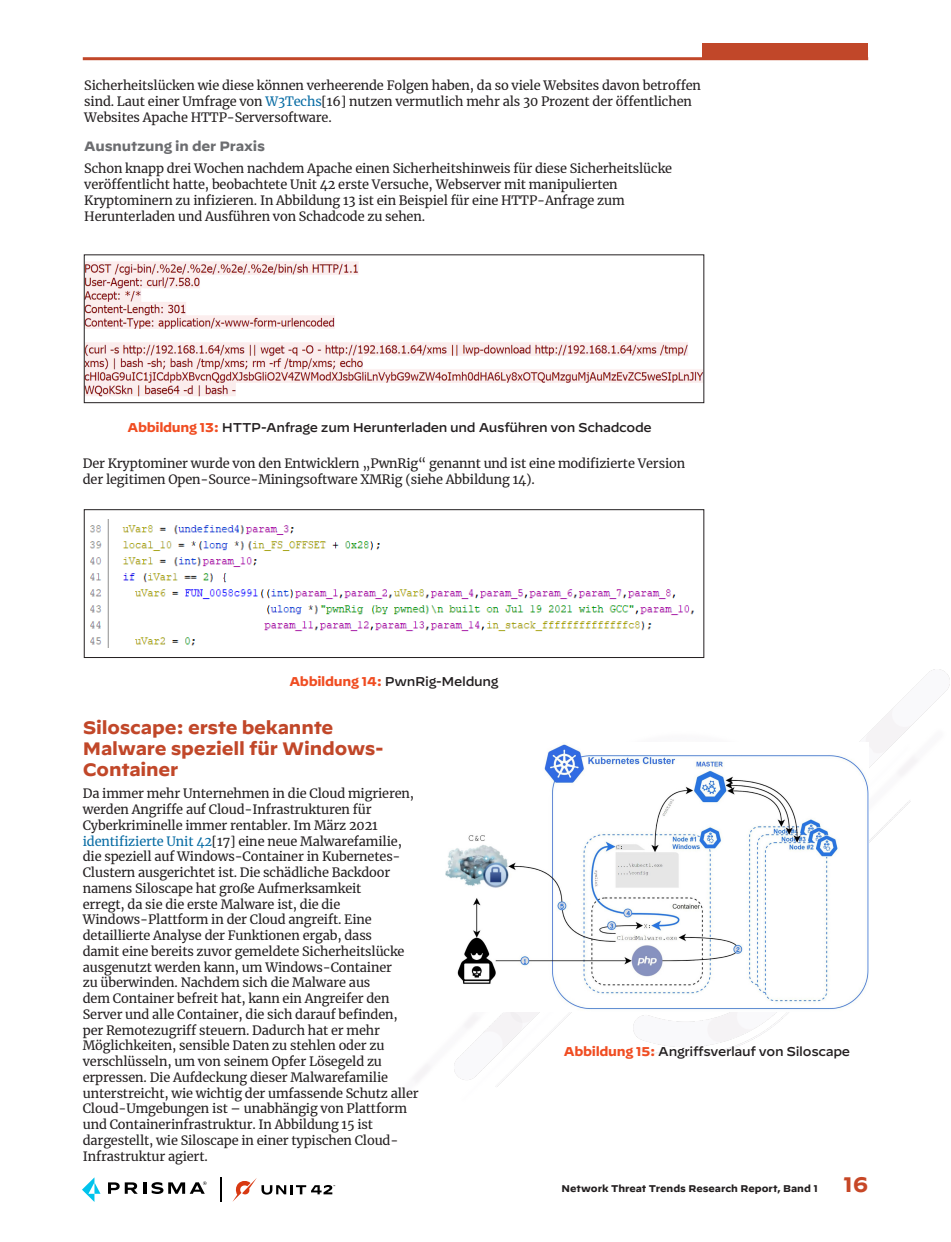
<style>
.page{position:relative;width:951px;height:1242px;background:#fff}
.page>*{position:absolute;margin:0;border:0;box-sizing:border-box;transform-origin:0 0}
.t1{font:700 18px/21px "Decimal";letter-spacing:-.01em;color:#c14729}
.t2{font:700 13.5px "Decimal";letter-spacing:-.01em;color:#6c6d70}
.TXT{font:12.75px/15.8px "Merriweather";letter-spacing:-.01em;color:#231f20}
.figure-title{font:500 12.75px "Decimal";letter-spacing:-.025em;color:#231f20}
.t3{font:700 9.75px "Decimal";color:#231f20}
.s1{color:#086ca4}
.s2{font-weight:700;color:#f04d22}
.s3{font-size:21px;color:#c74726}
</style>
<div class="page">
<div style="left:702px;top:44px;width:166px;height:14px;background:#c14729"></div>
<hr style="left:83px;top:57px;width:785px;height:3px;background:#c14729">
<svg style="left:82px;top:1177px;width:18px;height:25px"></svg>
<svg style="left:108px;top:1181px;width:98px;height:13px"></svg>
<svg style="left:221px;top:1177px;width:1px;height:25px"></svg>
<svg style="left:232px;top:1178px;width:103px;height:24px"></svg>
<img style="left:86px;top:261px;width:616px;height:135px">
<div style="left:84px;top:255px;width:620px;height:148px;border:1px solid #231f20"></div>
<img style="left:90px;top:520px;width:605px;height:127px">
<div style="left:84px;top:509px;width:620px;height:149px;border:1px solid #231f20"></div>
<img style="left:445px;top:742px;width:423px;height:269px">
<p class="TXT" style="left:84px;top:77px;width:618px">Sicherheitslücken wie diese können verheerende Folgen haben, da so viele Websites davon betroffen sind. Laut einer Umfrage von <span class="s1">W3Techs</span>[16] nutzen vermutlich mehr als 30 Prozent der öffentlichen<br>Websites Apache HTTP-Serversoftware.</p>
<h3 class="t2" style="left:84px;top:138px;width:182px">Ausnutzung in der Praxis</h3>
<p class="TXT" style="left:84px;top:161px;width:589px">Schon knapp drei Wochen nachdem Apache einen Sicherheitshinweis für diese Sicherheitslücke veröffentlicht hatte, beobachtete Unit 42 erste Versuche, Webserver mit manipulierten Kryptominern zu infizieren. In Abbildung 13 ist ein Beispiel für eine HTTP-Anfrage zum Herunterladen und Ausführen von Schadcode zu sehen.</p>
<p class="figure-title" style="left:127px;top:415px;width:526px"><span class="s2">Abbildung 13:</span> HTTP-Anfrage zum Herunterladen und Ausführen von Schadcode</p>
<p class="TXT" style="left:83px;top:455px;width:604px">Der Kryptominer wurde von den Entwicklern „PwnRig“ genannt und ist eine modifizierte Version der legitimen Open-Source-Miningsoftware XMRig (siehe Abbildung 14).</p>
<p class="figure-title" style="left:289px;top:669px;width:211px"><span class="s2">Abbildung 14:</span> PwnRig-Meldung</p>
<h2 class="t1" style="left:83px;top:717px;width:302px">Siloscape: erste bekannte<br>Malware speziell für Windows-<br>Container</h2>
<p class="TXT" style="left:83px;top:786px;width:337px">Da immer mehr Unternehmen in die Cloud migrieren, werden Angriffe auf Cloud-Infrastrukturen für Cyberkriminelle immer rentabler. Im März 2021 <span class="s1">identifizierte Unit 42</span>[17] eine neue Malwarefamilie, die speziell auf Windows-Container in Kubernetes-Clustern ausgerichtet ist. Die schädliche Backdoor namens Siloscape hat große Aufmerksamkeit<br>erregt, da sie die erste Malware ist, die die Windows-Plattform in der Cloud angreift. Eine detaillierte Analyse der Funktionen ergab, dass<br>damit eine bereits zuvor gemeldete Sicherheitslücke ausgenutzt werden kann, um Windows-Container<br>zu überwinden. Nachdem sich die Malware aus<br>dem Container befreit hat, kann ein Angreifer den Server und alle Container, die sich darauf befinden, per Remotezugriff steuern. Dadurch hat er mehr Möglichkeiten, sensible Daten zu stehlen oder zu verschlüsseln, um von seinem Opfer Lösegeld zu erpressen. Die Aufdeckung dieser Malwarefamilie unterstreicht, wie wichtig der umfassende Schutz aller Cloud-Umgebungen ist – unabhängig von Plattform und Containerinfrastruktur. In Abbildung 15 ist dargestellt, wie Siloscape in einer typischen Cloud-Infrastruktur agiert.</p>
<p class="figure-title" style="left:563px;top:1040px;width:288px"><span class="s2">Abbildung 15:</span> Angriffsverlauf von Siloscape</p>
<p class="t3" style="left:561px;top:1183px;width:308px">Network Threat Trends Research Report, Band 1 <span class="s3">16</span></p>
</div>
